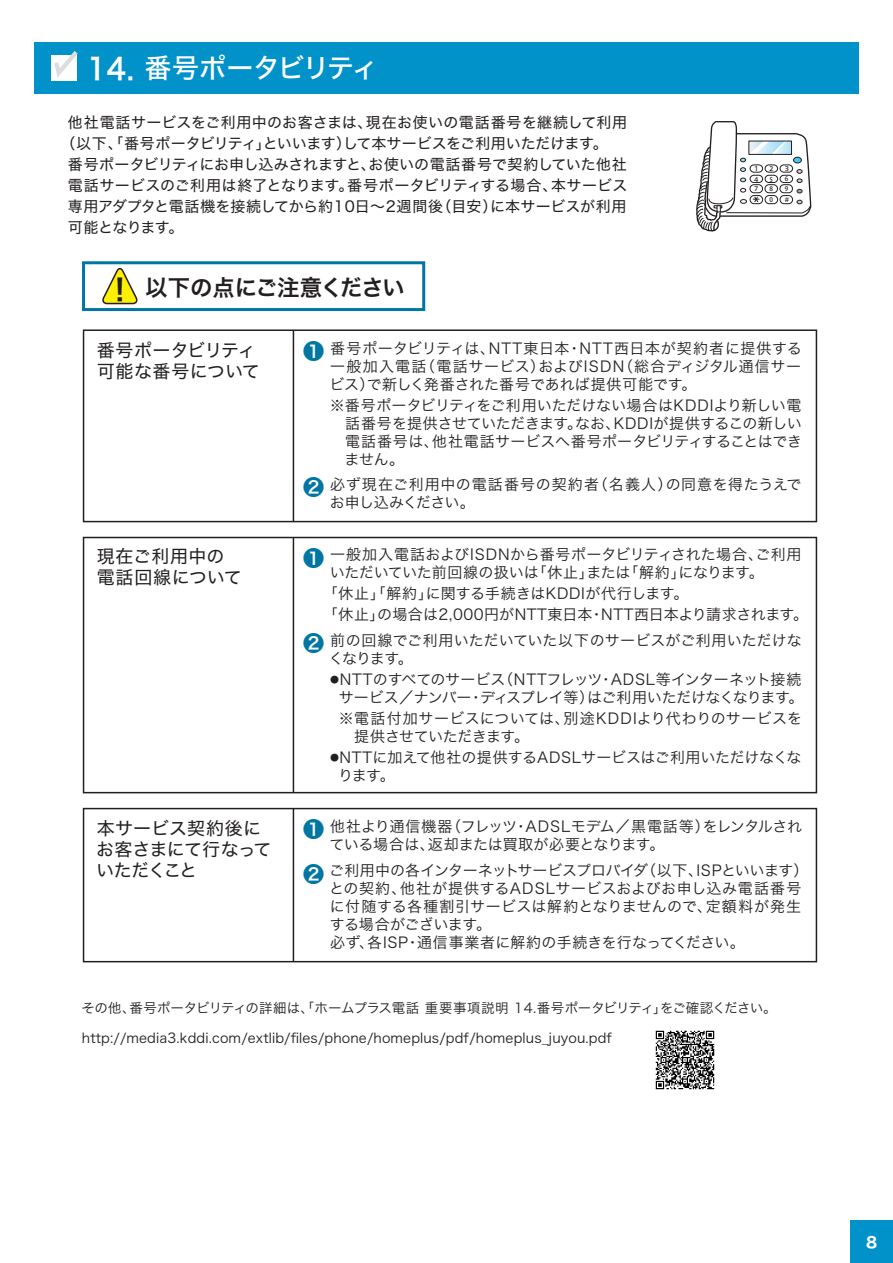
<style>
.page{position:relative;width:893px;height:1263px;background:#fff}
.page>*{position:absolute;margin:0;border:0;box-sizing:border-box;transform-origin:0 0}
.t1{font:27px "Hira Kaku Std W5";letter-spacing:-.045em;color:#fff}
.t2{font:22.5px "Hira Kaku Std W6";letter-spacing:-.03em;color:#231f20}
.t3{font:21px "Hira Kaku Std W6";color:#0076a3}
.t4{font:18px/21px "Hira Kaku Std W4";letter-spacing:.005em;color:#231f20}
.t5{font:15px/18px "Hira Kaku Std W3";letter-spacing:.01em;color:#231f20}
.t6{font:15px "Hira Kaku Std W4";letter-spacing:.005em;color:#231f20}
.t7{font:15px/18px "Hira Kaku Std W3";letter-spacing:-.02em;color:#231f20;text-align:center}
.t8{font:15px/18px "Hira Kaku Std W3";letter-spacing:.04em;color:#231f20}
.t9{font:15px "Hira Kaku Std W4";letter-spacing:.025em;color:#231f20}
.t10{font:15px "Hira Kaku Std W4";letter-spacing:-.04em;color:#231f20}
.t11{font:15px "Hira Kaku Std W7";color:#fff}
.t12{font:13.5px "Hira Kaku Std W3";letter-spacing:.01em;color:#231f20}
.t13{font:13.5px "Hira Kaku Std W3";letter-spacing:-.01em;color:#231f20}
.t14{font:500 6.3px/9.6px "Koz Go Pr 6 N";color:#231f20}
.s1{font-family:"Hira Kaku Std W6";font-size:29.7px}
.s2{font-family:"Hira Kaku Std W6"}
.s3{font-size:30px}
.s4{font-family:"Hira Kaku Std W6";font-size:21px;color:#0076a3}
</style>
<div class="page">
<div style="left:850px;top:1220px;width:43px;height:43px;background:#0092c8"></div>
<div style="left:34px;top:43px;width:825px;height:51px;background:#0092c8"></div>
<svg style="left:51px;top:51px;width:27px;height:30px"></svg>
<img style="left:655px;top:1030px;width:60px;height:60px">
<div style="left:83px;top:537px;width:734px;height:256px;border:2px solid #231f20"></div>
<hr style="left:293px;top:537px;width:1px;height:256px;background:#231f20">
<div style="left:83px;top:329px;width:734px;height:193px;border:2px solid #231f20"></div>
<hr style="left:293px;top:330px;width:1px;height:192px;background:#231f20">
<div style="left:83px;top:808px;width:734px;height:154px;border:2px solid #231f20"></div>
<hr style="left:293px;top:808px;width:1px;height:154px;background:#231f20">
<svg style="left:102px;top:268px;width:36px;height:37px"></svg>
<div style="left:82px;top:261px;width:343px;height:50px;border:3px solid #0076a3"></div>
<svg style="left:696px;top:121px;width:116px;height:111px"></svg>
<div style="left:750px;top:164px;width:13px;height:9px;border:1px solid #231f20;border-radius:4px"></div>
<div style="left:765px;top:164px;width:13px;height:9px;border:1px solid #231f20;border-radius:4px"></div>
<div style="left:780px;top:164px;width:13px;height:9px;border:1px solid #231f20;border-radius:4px"></div>
<div style="left:749px;top:184px;width:14px;height:9px;border:1px solid #231f20;border-radius:4px"></div>
<div style="left:764px;top:184px;width:14px;height:9px;border:1px solid #231f20;border-radius:4px"></div>
<div style="left:779px;top:184px;width:14px;height:9px;border:1px solid #231f20;border-radius:4px"></div>
<div style="left:750px;top:195px;width:13px;height:9px;border:1px solid #231f20;border-radius:4px"></div>
<div style="left:765px;top:195px;width:13px;height:9px;border:1px solid #231f20;border-radius:4px"></div>
<div style="left:780px;top:195px;width:13px;height:9px;border:1px solid #231f20;border-radius:4px"></div>
<div style="left:750px;top:175px;width:13px;height:8px;border:1px solid #231f20;border-radius:4px"></div>
<div style="left:765px;top:175px;width:13px;height:8px;border:1px solid #231f20;border-radius:4px"></div>
<div style="left:780px;top:175px;width:13px;height:8px;border:1px solid #231f20;border-radius:4px"></div>
<h1 class="t1" style="left:87px;top:48px;width:293px"><span class="s1">14</span><span class="s2">.</span> 番号ポータビリティ</h1>
<p class="t9" style="left:68px;top:111px;width:561px">他社電話サービスをご利用中のお客さまは、現在お使いの電話番号を継続して利用</p>
<p class="t6" style="left:60px;top:132px;width:549px">（以下、「番号ポータビリティ」といいます）して本サービスをご利用いただけます。</p>
<p class="t6" style="left:68px;top:153px;width:560px">番号ポータビリティにお申し込みされますと、お使いの電話番号で契約していた他社</p>
<p class="t6" style="left:68px;top:174px;width:561px">電話サービスのご利用は終了となります。番号ポータビリティする場合、本サービス</p>
<p class="t6" style="left:68px;top:195px;width:560px">専用アダプタと電話機を接続してから約10日～2週間後（目安）に本サービスが利用</p>
<p class="t10" style="left:68px;top:216px;width:117px">可能となります。</p>
<h2 class="t2" style="left:115px;top:270px;width:291px"><span class="s3">!</span> 以下の点にご注意ください</h2>
<p class="t14" style="left:753px;top:164px;width:8px">１</p>
<p class="t14" style="left:768px;top:164px;width:8px">２</p>
<p class="t14" style="left:784px;top:164px;width:8px">３</p>
<p class="t14" style="left:753px;top:175px;width:14px">４　<br>７</p>
<p class="t14" style="left:784px;top:195px;width:8px">＃</p>
<p class="t14" style="left:770px;top:175px;width:5px">5</p>
<p class="t14" style="left:785px;top:174px;width:5px">6</p>
<p class="t14" style="left:770px;top:184px;width:5px">8</p>
<p class="t14" style="left:785px;top:184px;width:5px">9</p>
<p class="t14" style="left:770px;top:195px;width:5px">0</p>
<p class="t4" style="left:97px;top:339px;width:165px">番号ポータビリティ可能な番号について</p>
<p class="t5" style="left:329px;top:339px;width:474px;text-align:justify">番号ポータビリティは、NTT東日本・NTT西日本が契約者に提供する一般加入電話（電話サービス）およびISDN（総合ディジタル通信サービス）で新しく発番された番号であれば提供可能です。</p>
<p class="t5" style="left:345px;top:396px;width:459px;text-align:justify;text-indent:-15px">※番号ポータビリティをご利用いただけない場合はKDDIより新しい電話番号を提供させていただきます。なお、KDDIが提供するこの新しい電話番号は、他社電話サービスへ番号ポータビリティすることはできません。</p>
<h3 class="t3" style="left:303px;top:335px;width:22px">❶</h3>
<p class="t8" style="left:330px;top:475px;width:473px;text-indent:-27px"><span class="s4">❷</span> 必ず現在ご利用中の電話番号の契約者（名義人）の同意を得たうえでお申し込みください。</p>
<p class="t4" style="left:97px;top:546px;width:146px">現在ご利用中の電話回線について</p>
<p class="t5" style="left:330px;top:545px;width:473px">一般加入電話およびISDNから番号ポータビリティされた場合、ご利用いただいていた前回線の扱いは「休止」または「解約」になります。</p>
<p class="t5" style="left:323px;top:583px;width:487px;line-height:21px">「休止」「解約」に関する手続きはKDDIが代行します。<br>「休止」の場合は2,000円がNTT東日本・NTT西日本より請求されます。</p>
<h3 class="t3" style="left:303px;top:542px;width:22px">❶</h3>
<p class="t5" style="left:329px;top:631px;width:474px;text-indent:-26px"><span class="s4">❷</span> 前の回線でご利用いただいていた以下のサービスがご利用いただけなくなります。</p>
<p class="t7" style="left:330px;top:670px;width:475px"><sup>●</sup>NTTのすべてのサービス（NTTフレッツ・ADSL等インターネット接続サービス／ナンバー・ディスプレイ等）はご利用いただけなくなります。</p>
<p class="t5" style="left:354px;top:709px;width:449px;text-indent:-16px">※電話付加サービスについては、別途KDDIより代わりのサービスを提供させていただきます。</p>
<p class="t5" style="left:338px;top:748px;width:465px;text-indent:-8px"><sup>●</sup>NTTに加えて他社の提供するADSLサービスはご利用いただけなくなります。</p>
<h3 class="t3" style="left:303px;top:813px;width:22px">❶</h3>
<p class="t4" style="left:96px;top:817px;width:177px">本サービス契約後にお客さまにて行なっていただくこと</p>
<p class="t5" style="left:330px;top:817px;width:474px">他社より通信機器（フレッツ・ADSLモデム／黒電話等）をレンタルされている場合は、返却または買取が必要となります。</p>
<p class="t5" style="left:329px;top:862px;width:481px">ご利用中の各インターネットサービスプロバイダ（以下、ISPといいます）との契約、他社が提供するADSLサービスおよびお申し込み電話番号に付随する各種割引サービスは解約となりませんので、定額料が発生する場合がございます。<br>必ず、各ISP・通信事業者に解約の手続きを行なってください。</p>
<h3 class="t3" style="left:303px;top:858px;width:22px">❷</h3>
<p class="t13" style="left:82px;top:997px;width:697px">その他、番号ポータビリティの詳細は、「ホームプラス電話 重要事項説明 14.番号ポータビリティ」をご確認ください。</p>
<p class="t12" style="left:82px;top:1027px;width:532px">http://media3.kddi.com/extlib/files/phone/homeplus/pdf/homeplus_juyou.pdf</p>
<p class="t11" style="left:866px;top:1231px;width:13px">8</p>
</div>
